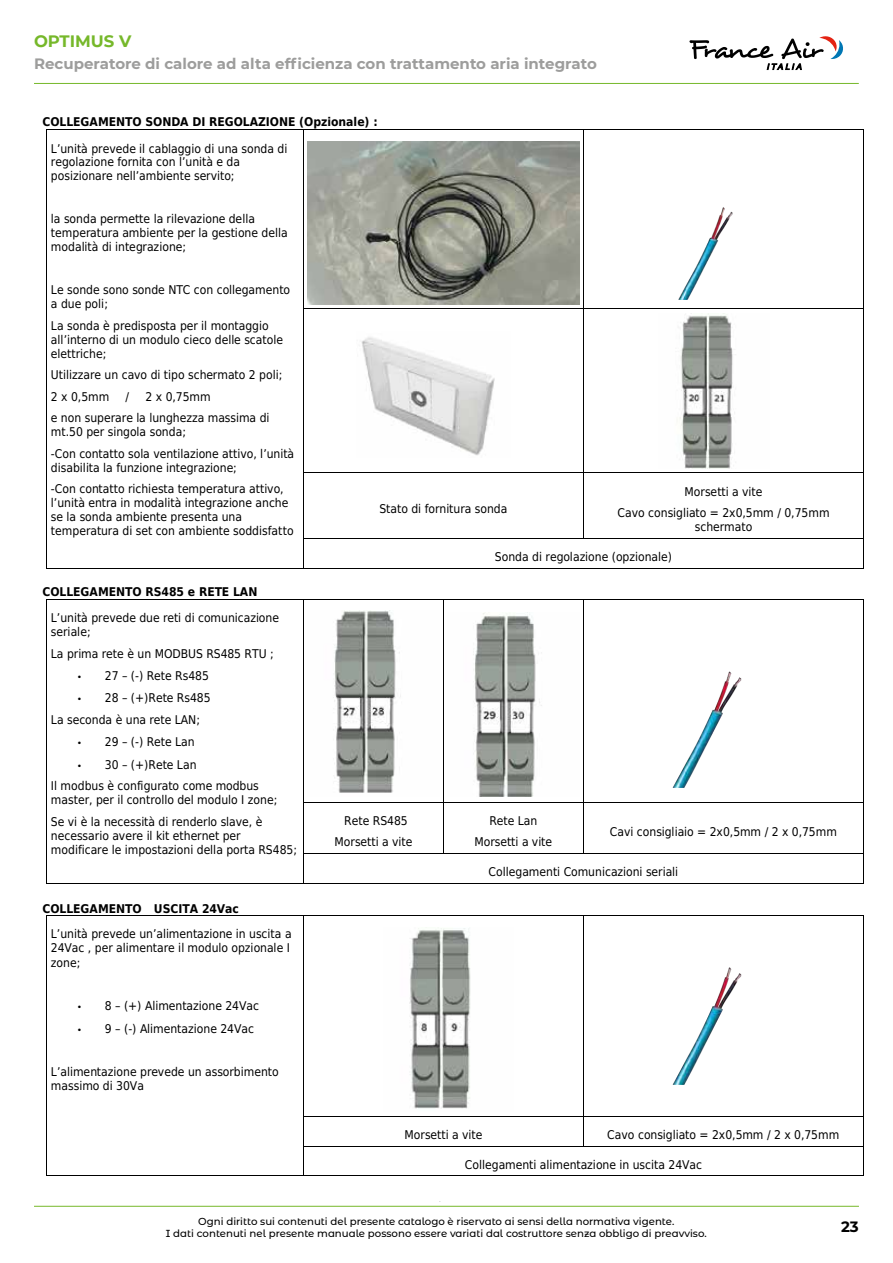
<style>
.page{position:relative;width:893px;height:1263px;background:#fff}
.page>*{position:absolute;margin:0;border:0;box-sizing:border-box;transform-origin:0 0}
.t1{font:700 16.5px "Montserrat";color:#76b82a}
.t2{font:700 15px "Montserrat";color:#9d9d9c}
.t3{font:700 15px "Montserrat Alternates";color:#000}
.t4{font:12px/14.1px "DejaVu Sans Condensed";color:#000}
.t5{font:700 12px "DejaVu Sans Condensed";letter-spacing:-.005em;color:#000}
.t6{font:500 10.2px/12.3px "Montserrat Alternates";color:#000;text-align:center}
.s1{font-family:"Myriad Pro"}
</style>
<div class="page">
<hr style="left:47px;top:129px;width:256px;height:1px;background:#000">
<hr style="left:304px;top:129px;width:279px;height:1px;background:#000">
<hr style="left:584px;top:129px;width:279px;height:1px;background:#000">
<hr style="left:47px;top:134px;width:1px;height:175px;background:#000">
<hr style="left:303px;top:134px;width:1px;height:175px;background:#000">
<hr style="left:583px;top:134px;width:1px;height:175px;background:#000">
<hr style="left:863px;top:134px;width:1px;height:175px;background:#000">
<hr style="left:304px;top:309px;width:279px;height:1px;background:#000">
<hr style="left:584px;top:309px;width:279px;height:1px;background:#000">
<hr style="left:47px;top:313px;width:1px;height:159px;background:#000">
<hr style="left:303px;top:313px;width:1px;height:159px;background:#000">
<hr style="left:583px;top:313px;width:1px;height:159px;background:#000">
<hr style="left:863px;top:313px;width:1px;height:159px;background:#000">
<hr style="left:304px;top:472px;width:279px;height:1px;background:#000">
<hr style="left:584px;top:472px;width:279px;height:1px;background:#000">
<hr style="left:47px;top:477px;width:1px;height:61px;background:#000">
<hr style="left:303px;top:477px;width:1px;height:61px;background:#000">
<hr style="left:583px;top:477px;width:1px;height:61px;background:#000">
<hr style="left:863px;top:477px;width:1px;height:61px;background:#000">
<hr style="left:304px;top:538px;width:279px;height:1px;background:#000">
<hr style="left:584px;top:538px;width:279px;height:1px;background:#000">
<hr style="left:47px;top:568px;width:256px;height:1px;background:#000">
<svg style="left:303px;top:538px;width:1px;height:31px"></svg>
<hr style="left:304px;top:568px;width:559px;height:1px;background:#000">
<svg style="left:863px;top:538px;width:1px;height:31px"></svg>
<hr style="left:47px;top:599px;width:256px;height:1px;background:#000">
<hr style="left:303px;top:599px;width:140px;height:1px;background:#000">
<hr style="left:443px;top:599px;width:140px;height:1px;background:#000">
<hr style="left:583px;top:599px;width:280px;height:1px;background:#000">
<hr style="left:46px;top:603px;width:1px;height:199px;background:#000">
<hr style="left:303px;top:603px;width:1px;height:199px;background:#000">
<hr style="left:443px;top:603px;width:1px;height:199px;background:#000">
<hr style="left:583px;top:603px;width:1px;height:199px;background:#000">
<hr style="left:863px;top:603px;width:1px;height:199px;background:#000">
<hr style="left:303px;top:802px;width:140px;height:1px;background:#000">
<hr style="left:443px;top:802px;width:140px;height:1px;background:#000">
<hr style="left:583px;top:802px;width:280px;height:1px;background:#000">
<hr style="left:46px;top:806px;width:1px;height:47px;background:#000">
<hr style="left:303px;top:806px;width:1px;height:47px;background:#000">
<hr style="left:443px;top:806px;width:1px;height:47px;background:#000">
<hr style="left:583px;top:806px;width:1px;height:47px;background:#000">
<hr style="left:863px;top:806px;width:1px;height:47px;background:#000">
<hr style="left:303px;top:853px;width:140px;height:1px;background:#000">
<hr style="left:443px;top:853px;width:140px;height:1px;background:#000">
<hr style="left:583px;top:853px;width:280px;height:1px;background:#000">
<svg style="left:46px;top:853px;width:1px;height:31px"></svg>
<hr style="left:47px;top:883px;width:256px;height:1px;background:#000">
<svg style="left:303px;top:854px;width:1px;height:29px"></svg>
<hr style="left:303px;top:883px;width:560px;height:1px;background:#000">
<svg style="left:863px;top:853px;width:1px;height:31px"></svg>
<hr style="left:47px;top:916px;width:256px;height:1px;background:#000">
<hr style="left:303px;top:916px;width:280px;height:1px;background:#000">
<hr style="left:583px;top:916px;width:280px;height:1px;background:#000">
<hr style="left:46px;top:920px;width:1px;height:196px;background:#000">
<hr style="left:303px;top:920px;width:1px;height:196px;background:#000">
<hr style="left:583px;top:920px;width:1px;height:196px;background:#000">
<hr style="left:863px;top:920px;width:1px;height:196px;background:#000">
<hr style="left:303px;top:1116px;width:280px;height:1px;background:#000">
<hr style="left:583px;top:1116px;width:280px;height:1px;background:#000">
<hr style="left:303px;top:1146px;width:280px;height:1px;background:#000">
<svg style="left:583px;top:1117px;width:1px;height:29px"></svg>
<hr style="left:583px;top:1146px;width:280px;height:1px;background:#000">
<svg style="left:46px;top:1116px;width:1px;height:60px"></svg>
<hr style="left:47px;top:1176px;width:256px;height:1px;background:#000">
<svg style="left:303px;top:1117px;width:1px;height:59px"></svg>
<hr style="left:303px;top:1176px;width:560px;height:1px;background:#000">
<svg style="left:863px;top:1116px;width:1px;height:60px"></svg>
<img style="left:307px;top:141px;width:272px;height:163px">
<img style="left:678px;top:207px;width:55px;height:92px">
<img style="left:361px;top:337px;width:134px;height:118px">
<img style="left:680px;top:313px;width:55px;height:155px">
<img style="left:333px;top:611px;width:68px;height:182px">
<img style="left:473px;top:612px;width:69px;height:185px">
<img style="left:672px;top:671px;width:70px;height:117px">
<img style="left:409px;top:928px;width:62px;height:181px">
<img style="left:673px;top:967px;width:69px;height:117px">
<hr style="left:34px;top:1206px;width:825px;height:1px;background:#76b82a">
<hr style="left:34px;top:83px;width:825px;height:1px;background:#76b82a">
<svg style="left:689px;top:36px;width:154px;height:34px"></svg>
<h1 class="t1" style="left:34px;top:29px;width:99px">OPTIMUS V</h1>
<p class="t2" style="left:34px;top:53px;width:564px">Recuperatore di calore ad alta efficienza con trattamento aria integrato</p>
<p class="t5" style="left:42px;top:112px;width:337px">COLLEGAMENTO SONDA DI REGOLAZIONE (Opzionale) :</p>
<p class="t4" style="left:51px;top:141px;width:238px">L’unità prevede il cablaggio di una sonda di regolazione fornita con l’unità e da posizionare nell’ambiente servito;</p>
<p class="t4" style="left:51px;top:212px;width:238px">la sonda permette la rilevazione della temperatura ambiente per la gestione della modalità di integrazione;</p>
<p class="t4" style="left:51px;top:282px;width:241px">Le sonde sono sonde NTC con collegamento a due poli;</p>
<p class="t4" style="left:51px;top:318px;width:234px">La sonda è predisposta per il montaggio all’interno di un modulo cieco delle scatole elettriche;</p>
<p class="t4" style="left:51px;top:364px;width:233px;line-height:21.6px">Utilizzare un cavo di tipo schermato 2 poli;<br>2 x 0,5mm</p>
<p class="t4" style="left:51px;top:385px;width:220px;line-height:21.5px;text-indent:95px">2 x 0,75mm<br>e non superare la lunghezza massima di</p>
<p class="t4" style="left:51px;top:421px;width:245px;line-height:21.5px">mt.50 per singola sonda;<br>-Con contatto sola ventilazione attivo, l’unità</p>
<p class="t4" style="left:51px;top:456px;width:234px;line-height:21.5px">disabilita la funzione integrazione;<br>-Con contatto richiesta temperatura attivo,</p>
<p class="t4" style="left:51px;top:495px;width:244px">l’unità entra in modalità integrazione anche se la sonda ambiente presenta una temperatura di set con ambiente soddisfatto</p>
<p class="t4" style="left:379px;top:502px;width:130px">Stato di fornitura sonda</p>
<p class="t4" style="left:126px;top:389px;width:5px">/</p>
<p class="t4" style="left:617px;top:480px;width:214px;line-height:21.6px;text-align:center">Morsetti a vite<br>Cavo consigliato = 2x0,5mm / 0,75mm</p>
<p class="t4" style="left:695px;top:519px;width:59px">schermato</p>
<p class="t4" style="left:495px;top:549px;width:179px">Sonda di regolazione (opzionale)</p>
<p class="t5" style="left:42px;top:582px;width:217px">COLLEGAMENTO RS485 e RETE LAN</p>
<p class="t4" style="left:51px;top:610px;width:230px">L’unità prevede due reti di comunicazione seriale;</p>
<p class="t4" style="left:51px;top:646px;width:224px">La prima rete è un MODBUS RS485 RTU ;</p>
<p class="t4" style="left:78px;top:668px;width:133px"><span class="s1">•</span> 27 – (-) Rete Rs485</p>
<p class="t4" style="left:51px;top:687px;width:161px;line-height:21.5px;text-indent:27px"><span class="s1">•</span> 28 – (+)Rete Rs485<br>La seconda è una rete LAN;</p>
<p class="t4" style="left:78px;top:734px;width:118px"><span class="s1">•</span> 29 – (-) Rete Lan</p>
<p class="t4" style="left:51px;top:753px;width:210px;line-height:21.5px;text-indent:27px"><span class="s1">•</span> 30 – (+)Rete Lan<br>Il modbus è configurato come modbus</p>
<p class="t4" style="left:51px;top:789px;width:228px;line-height:21.5px">master, per il controllo del modulo I zone;<br>Se vi è la necessità di renderlo slave, è</p>
<p class="t4" style="left:51px;top:828px;width:248px">necessario avere il kit ethernet per modificare le impostazioni della porta RS485;</p>
<p class="t5" style="left:42px;top:898px;width:198px">COLLEGAMENTO USCITA 24Vac</p>
<p class="t4" style="left:51px;top:927px;width:242px">L’unità prevede un’alimentazione in uscita a<br>24Vac , per alimentare il modulo opzionale I zone;</p>
<p class="t4" style="left:78px;top:998px;width:183px"><span class="s1">•</span> 8 – (+) Alimentazione 24Vac</p>
<p class="t4" style="left:78px;top:1021px;width:178px"><span class="s1">•</span> 9 – (-) Alimentazione 24Vac</p>
<p class="t4" style="left:51px;top:1064px;width:229px">L’alimentazione prevede un assorbimento massimo di 30Va</p>
<p class="t4" style="left:334px;top:809px;width:79px;line-height:21.5px;text-align:center">Rete RS485<br>Morsetti a vite</p>
<p class="t4" style="left:474px;top:809px;width:79px;line-height:21.5px;text-align:center">Rete Lan<br>Morsetti a vite</p>
<p class="t4" style="left:610px;top:824px;width:229px">Cavi consigliaio = 2x0,5mm / 2 x 0,75mm</p>
<p class="t4" style="left:489px;top:864px;width:191px">Collegamenti Comunicazioni seriali</p>
<p class="t4" style="left:405px;top:1127px;width:79px">Morsetti a vite</p>
<p class="t4" style="left:607px;top:1127px;width:234px">Cavo consigliato = 2x0,5mm / 2 x 0,75mm</p>
<p class="t4" style="left:465px;top:1157px;width:239px">Collegamenti alimentazione in uscita 24Vac</p>
<p class="t6" style="left:166px;top:1214px;width:542px">Ogni diritto sui contenuti del presente catalogo è riservato ai sensi della normativa vigente.<br>I dati contenuti nel presente manuale possono essere variati dal costruttore senza obbligo di preavviso.</p>
<p class="t3" style="left:841px;top:1216px;width:19px">23</p>
</div>
